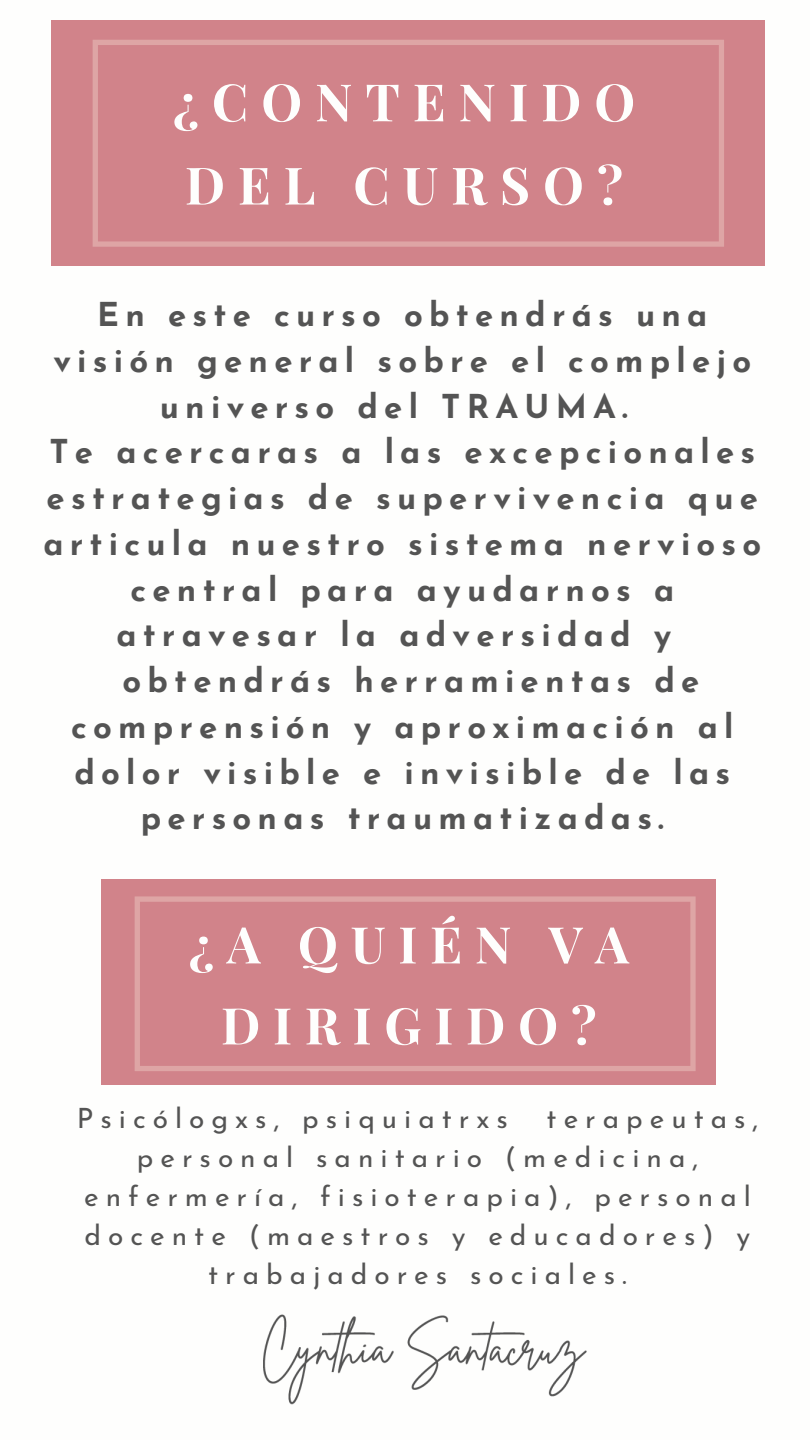
<style>
.page{position:relative;width:810px;height:1440px;background:#fff}
.page>*{position:absolute;margin:0;border:0;box-sizing:border-box;transform-origin:0 0}
.t1{font:700 51.7px/83.2px "Playfair Display";letter-spacing:.25em;color:#fefefd}
.t2{font:700 50.7px/81px "Playfair Display";letter-spacing:.25em;color:#fefefd;text-align:center}
.t3{font:700 32.9px/45.8px "Josefin Sans";letter-spacing:.19em;color:#545454;text-align:center}
.t4{font:28px "Josefin Sans";letter-spacing:.25em;color:#545454}
</style>
<div class="page">
<img style="left:263px;top:1314px;width:324px;height:91px">
<div style="left:52px;top:21px;width:713px;height:245px;background:#d1838a"></div>
<svg style="left:93px;top:40px;width:631px;height:207px"></svg>
<div style="left:102px;top:879px;width:614px;height:206px;background:#d1838a"></div>
<svg style="left:135px;top:896px;width:561px;height:175px"></svg>
<p class="t1" style="left:173px;top:58px;width:464px">¿CONTENIDO<br>DEL CURSO?</p>
<p class="t3" style="left:53px;top:295px;width:699px">En este curso obtendrás una visión general sobre el complejo universo del TRAUMA.</p>
<p class="t3" style="left:43px;top:432px;width:719px">Te acercaras a las excepcionales estrategias de supervivencia que articula nuestro sistema nervioso central para ayudarnos a atravesar la adversidad y obtendrás herramientas de comprensión y aproximación al dolor visible e invisible de las personas traumatizadas.</p>
<p class="t2" style="left:189px;top:902px;width:442px">¿A QUIÉN VA<br>DIRIGIDO?</p>
<p class="t4" style="left:77px;top:1107px;width:433px">Psicólogxs, psiquiatrxs</p>
<p class="t4" style="left:547px;top:1107px;width:213px">terapeutas,</p>
<p class="t4" style="left:137px;top:1146px;width:563px">personal sanitario (medicina,</p>
<p class="t4" style="left:84px;top:1185px;width:668px">enfermería, fisioterapia), personal</p>
<p class="t4" style="left:85px;top:1224px;width:667px">docente (maestros y educadores) y</p>
<p class="t4" style="left:208px;top:1263px;width:420px">trabajadores sociales.</p>
</div>
